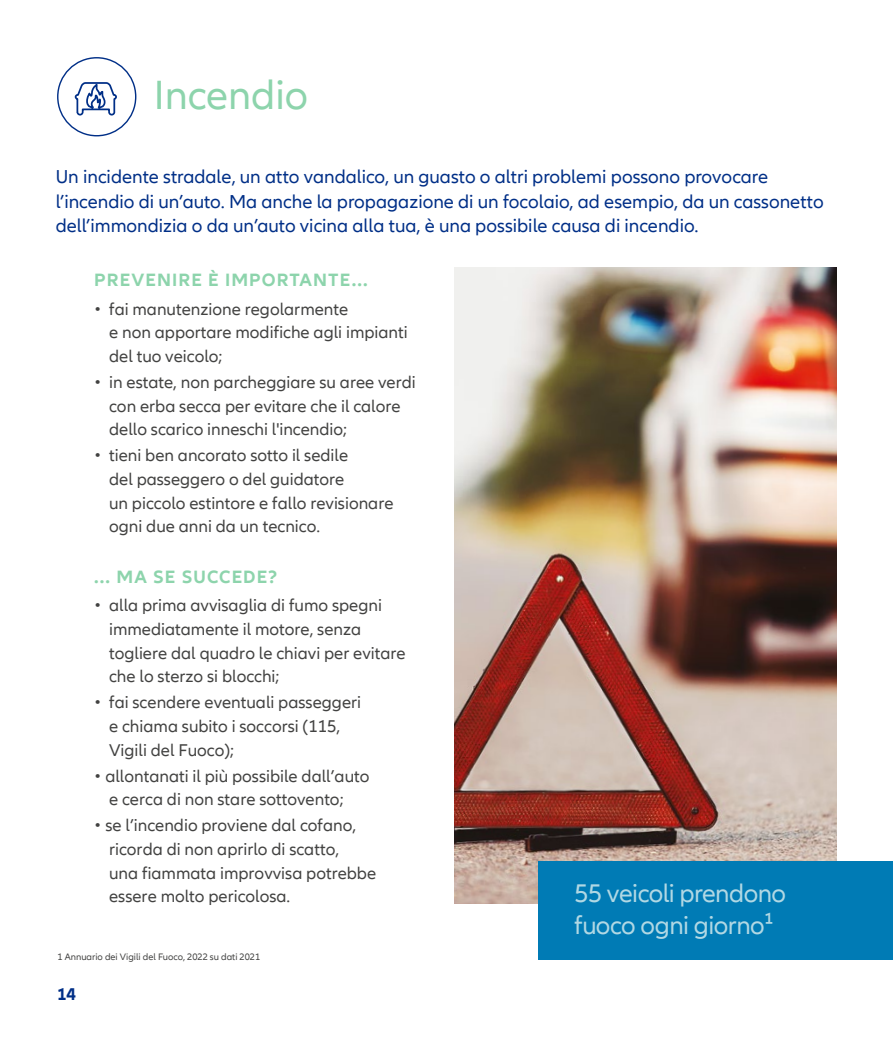
<style>
.page{position:relative;width:893px;height:1042px;background:#fff}
.page>*{position:absolute;margin:0;border:0;box-sizing:border-box;transform-origin:0 0}
.t1{font:42px "Allianz Neo";color:#8dd4ac}
.t2{font:26.25px/31.5px "Allianz Neo";letter-spacing:-.02em;color:#b1d8e4}
.t3{font:19.25px/24.5px "Allianz Neo";color:#002f87}
.t4{font:700 18.38px "Allianz Neo";letter-spacing:.06em;color:#8dd4ac}
.t5{font:17.5px/23.6px "Allianz Neo";color:#424241}
.t6{font:700 17.5px "Allianz Neo";color:#002f87}
.t7{font:9.62px "Allianz Neo";color:#424241}
</style>
<div class="page">
<img style="left:455px;top:268px;width:381px;height:635px">
<svg style="left:74px;top:57px;width:44px;height:59px"></svg>
<div style="left:539px;top:861px;width:354px;height:99px;background:#007bb5"></div>
<h1 class="t1" style="left:154px;top:71px;width:156px">Incendio</h1>
<p class="t3" style="left:56px;top:165px;width:769px">Un incidente stradale, un atto vandalico, un guasto o altri problemi possono provocare l’incendio di un’auto. Ma anche la propagazione di un focolaio, ad esempio, da un cassonetto dell’immondizia o da un’auto vicina alla tua, è una possibile causa di incendio.</p>
<p class="t4" style="left:94px;top:269px;width:275px">PREVENIRE È IMPORTANTE...</p>
<p class="t5" style="left:109px;top:297px;width:300px;text-indent:-15px">• fai manutenzione regolarmente<br>e non apportare modifiche agli impianti del tuo veicolo;</p>
<p class="t5" style="left:109px;top:371px;width:308px;text-indent:-15px">• in estate, non parcheggiare su aree verdi con erba secca per evitare che il calore dello scarico inneschi l'incendio;</p>
<p class="t5" style="left:109px;top:444px;width:286px;text-indent:-15px">• tieni ben ancorato sotto il sedile<br>del passeggero o del guidatore<br>un piccolo estintore e fallo revisionare ogni due anni da un tecnico.</p>
<p class="t4" style="left:94px;top:566px;width:184px">... MA SE SUCCEDE?</p>
<p class="t5" style="left:109px;top:594px;width:298px;text-indent:-15px">• alla prima avvisaglia di fumo spegni immediatamente il motore, senza togliere dal quadro le chiavi per evitare che lo sterzo si blocchi;</p>
<p class="t5" style="left:109px;top:691px;width:253px;text-indent:-15px">• fai scendere eventuali passeggeri e chiama subito i soccorsi (115,<br>Vigili del Fuoco);</p>
<p class="t5" style="left:109px;top:764px;width:262px;text-indent:-15px">• allontanati il più possibile dall’auto e cerca di non stare sottovento;</p>
<p class="t5" style="left:109px;top:814px;width:268px;text-indent:-15px">• se l’incendio proviene dal cofano, ricorda di non aprirlo di scatto,<br>una fiammata improvvisa potrebbe essere molto pericolosa.</p>
<p class="t7" style="left:58px;top:951px;width:204px">1 Annuario dei Vigili del Fuoco, 2022 su dati 2021</p>
<p class="t6" style="left:57px;top:984px;width:20px">14</p>
<h2 class="t2" style="left:575px;top:878px;width:213px">55 veicoli prendono fuoco ogni giorno¹</h2>
</div>
